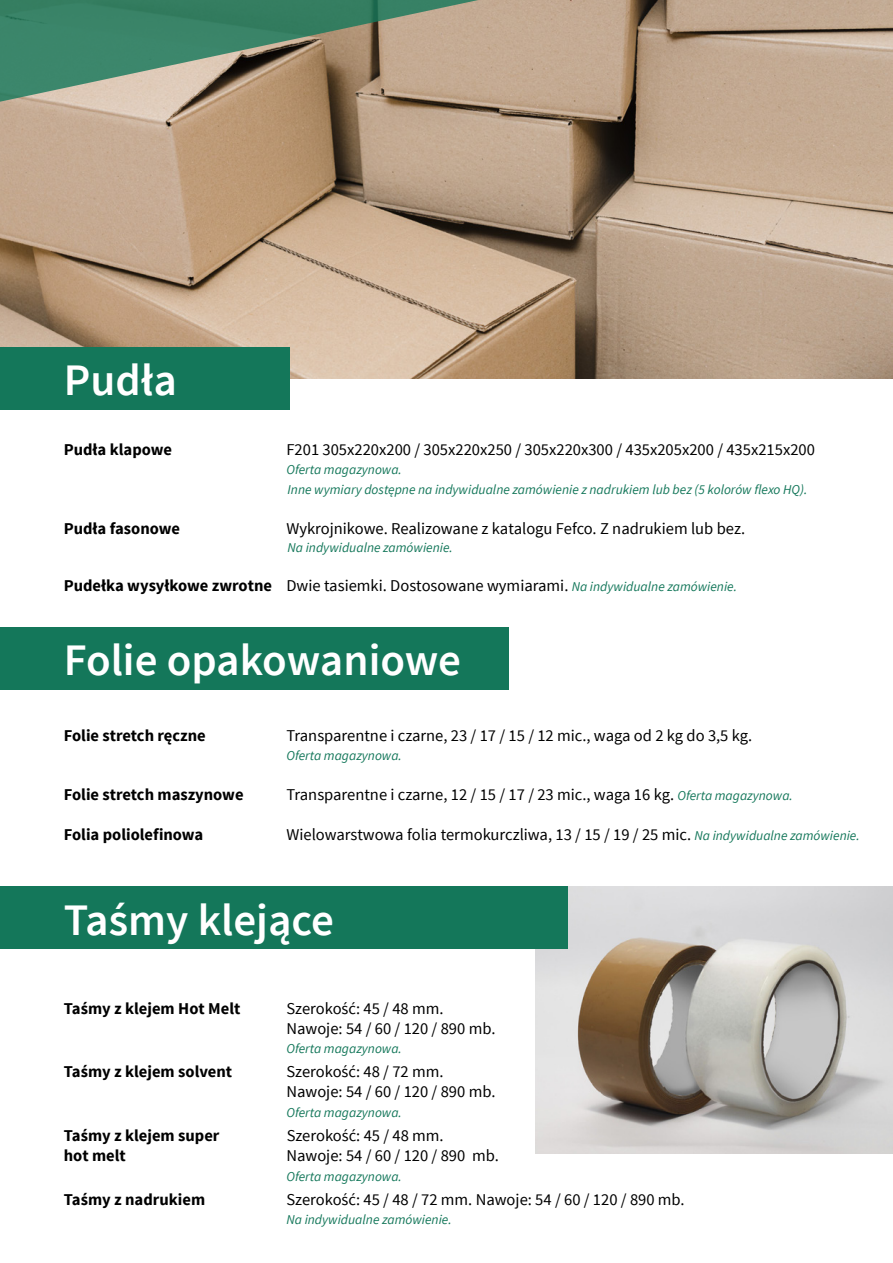
<style>
.page{position:relative;width:893px;height:1263px;background:#fff}
.page>*{position:absolute;margin:0;border:0;box-sizing:border-box;transform-origin:0 0}
.t1{font:600 45px "Source Sans Pro";color:#fff}
.t2{font:16.5px "Source Sans Pro";color:#000}
.t3{font:700 16.5px "Source Sans Pro";color:#000}
.t4{font:italic 13.5px "Source Sans Pro";color:#14775a}
.s1{font-weight:700}
.s2{font-style:italic;font-size:13.5px;color:#14775a}
</style>
<div class="page">
<img style="left:0;top:0;width:892px;height:378px">
<svg style="left:0;top:0;width:601px;height:114px;background:#8a947a"></svg>
<div style="left:0;top:347px;width:289px;height:62px;background:#14775a"></div>
<div style="left:0;top:627px;width:508px;height:62px;background:#14775a"></div>
<img style="left:536px;top:887px;width:357px;height:266px">
<div style="left:0;top:887px;width:568px;height:62px;background:#14775a"></div>
<hr style="left:892px;top:0;width:1px;height:378px;background:#ececec">
<hr style="left:892px;top:347px;width:1px;height:62px;background:#14775a">
<hr style="left:892px;top:627px;width:1px;height:62px;background:#14775a">
<hr style="left:892px;top:968px;width:1px;height:62px;background:#14775a">
<p class="t1" style="left:64px;top:352px;width:115px">Pudła</p>
<p class="t3" style="left:64px;top:439px;width:110px">Pudła klapowe</p>
<p class="t2" style="left:286px;top:439px;width:530px">F201 305x220x200 / 305x220x250 / 305x220x300 / 435x205x200 / 435x215x200</p>
<p class="t4" style="left:286px;top:462px;width:117px">Oferta magazynowa.</p>
<p class="t4" style="left:288px;top:481px;width:521px">Inne wymiary dostępne na indywidualne zamówienie z nadrukiem lub bez (5 kolorów flexo HQ).</p>
<p class="t3" style="left:64px;top:518px;width:118px">Pudła fasonowe</p>
<p class="t2" style="left:286px;top:518px;width:460px">Wykrojnikowe. Realizowane z katalogu Fefco. Z nadrukiem lub bez.</p>
<p class="t4" style="left:288px;top:539px;width:167px">Na indywidualne zamówienie.</p>
<p class="t2" style="left:64px;top:576px;width:675px"><span class="s1">Pudełka wysyłkowe zwrotne</span> Dwie tasiemki. Dostosowane wymiarami. <span class="s2">Na indywidualne zamówienie.</span></p>
<p class="t1" style="left:64px;top:632px;width:399px">Folie opakowaniowe</p>
<p class="t3" style="left:64px;top:724px;width:143px">Folie stretch ręczne</p>
<p class="t2" style="left:286px;top:725px;width:467px">Transparentne i czarne, 23 / 17 / 15 / 12 mic., waga od 2 kg do 3,5 kg.</p>
<p class="t4" style="left:286px;top:748px;width:117px">Oferta magazynowa.</p>
<p class="t3" style="left:64px;top:784px;width:181px">Folie stretch maszynowe</p>
<p class="t2" style="left:286px;top:784px;width:508px">Transparentne i czarne, 12 / 15 / 17 / 23 mic., waga 16 kg. <span class="s2">Oferta magazynowa.</span></p>
<p class="t3" style="left:64px;top:823px;width:141px">Folia poliolefinowa</p>
<p class="t2" style="left:286px;top:824px;width:575px">Wielowarstwowa folia termokurczliwa, 13 / 15 / 19 / 25 mic. <span class="s2">Na indywidualne zamówienie.</span></p>
<p class="t1" style="left:64px;top:891px;width:272px">Taśmy klejące</p>
<p class="t3" style="left:64px;top:998px;width:178px">Taśmy z klejem Hot Melt</p>
<p class="t2" style="left:286px;top:998px;width:159px">Szerokość: 45 / 48 mm.</p>
<p class="t2" style="left:286px;top:1018px;width:210px">Nawoje: 54 / 60 / 120 / 890 mb.</p>
<p class="t4" style="left:286px;top:1041px;width:117px">Oferta magazynowa.</p>
<p class="t3" style="left:64px;top:1061px;width:170px">Taśmy z klejem solvent</p>
<p class="t2" style="left:286px;top:1062px;width:159px">Szerokość: 48 / 72 mm.</p>
<p class="t2" style="left:286px;top:1081px;width:210px">Nawoje: 54 / 60 / 120 / 890 mb.</p>
<p class="t4" style="left:286px;top:1104px;width:117px">Oferta magazynowa.</p>
<p class="t3" style="left:64px;top:1125px;width:157px">Taśmy z klejem super</p>
<p class="t2" style="left:287px;top:1125px;width:159px">Szerokość: 45 / 48 mm.</p>
<p class="t3" style="left:64px;top:1145px;width:64px">hot melt</p>
<p class="t2" style="left:286px;top:1145px;width:214px">Nawoje: 54 / 60 / 120 / 890 mb.</p>
<p class="t4" style="left:286px;top:1168px;width:117px">Oferta magazynowa.</p>
<p class="t3" style="left:64px;top:1188px;width:143px">Taśmy z nadrukiem</p>
<p class="t2" style="left:286px;top:1189px;width:400px">Szerokość: 45 / 48 / 72 mm. Nawoje: 54 / 60 / 120 / 890 mb.</p>
<p class="t4" style="left:286px;top:1212px;width:167px">Na indywidualne zamówienie.</p>
</div>
